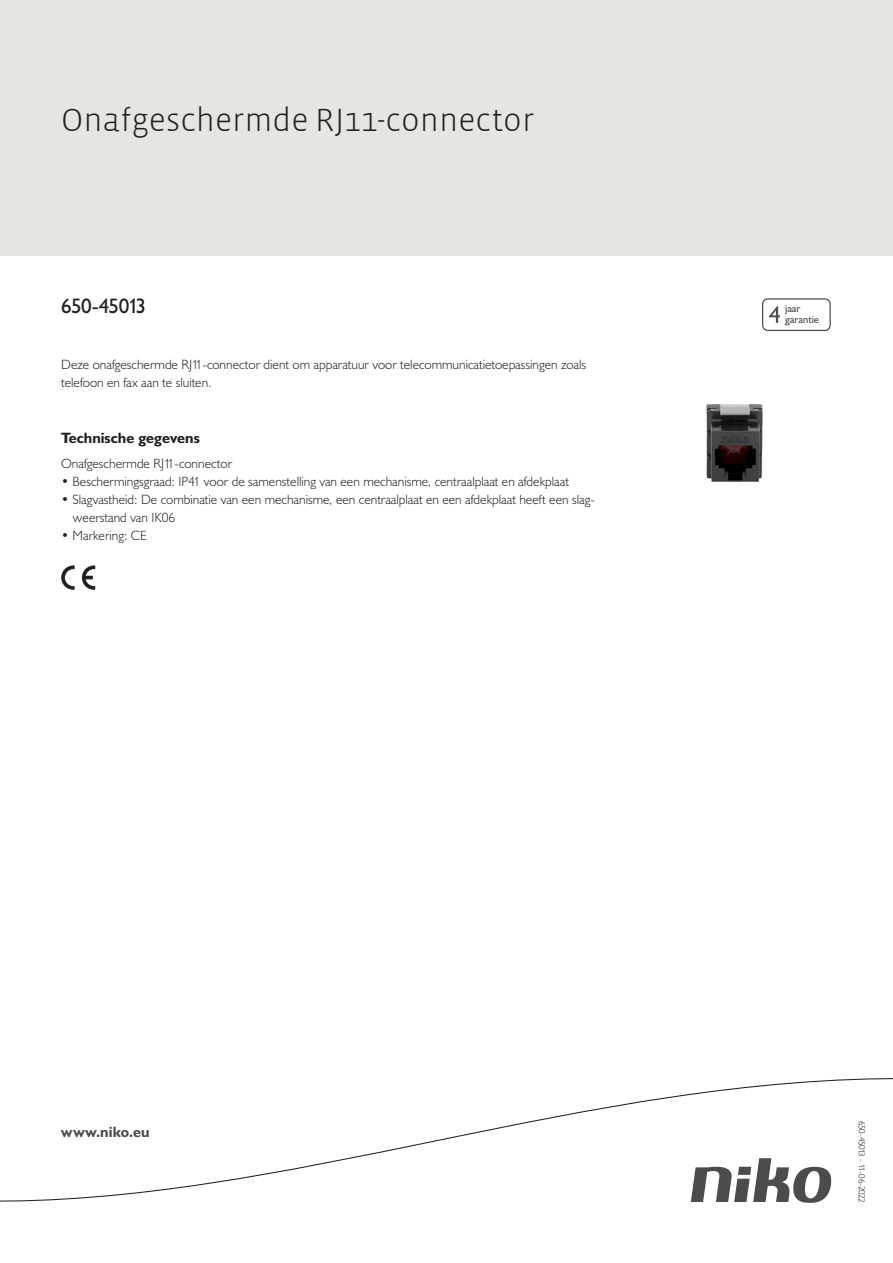
<style>
.page{position:relative;width:893px;height:1263px;background:#fff}
.page>*{position:absolute;margin:0;border:0;box-sizing:border-box;transform-origin:0 0}
.Title_datasheets{font:300 33px "Vista Sans";color:#231f20}
.Article_number{font:21px "Humanist 521 BT";letter-spacing:-.04em;color:#231f20}
.Titles_parts{font:700 15px "Humanist 521 BT";color:#231f20}
.titel_afbeelding{font:700 15px "Humanist 521 BT";letter-spacing:.005em;color:#4b4c4d}
.USP_Bullets{font:300 13.5px/18px "Humanist 521 BT";color:#231f20}
.Platte_tekst_CAB{font:300 13.5px/18px "Humanist 521 BT";color:#231f20}
.t1{font:10.65px/10.6px "Humanist 521 BT";color:#4b4c4d}
.Revision{font:300 9px "Humanist 521 BT";letter-spacing:-.05em;color:#231f20}
</style>
<div class="page">
<div style="left:0;top:0;width:893px;height:255px;background:#e6e6e0"></div>
<svg style="left:82px;top:565px;width:13px;height:25px"></svg>
<svg style="left:61px;top:565px;width:14px;height:25px"></svg>
<svg style="left:762px;top:298px;width:69px;height:33px"></svg>
<svg style="left:0;top:1078px;width:893px;height:125px"></svg>
<img style="left:705px;top:404px;width:58px;height:78px">
<p class="Title_datasheets" style="left:61px;top:100px;width:475px">Onafgeschermde RJ11-connector</p>
<p class="Article_number" style="left:61px;top:293px;width:87px">650-45013</p>
<p class="t1" style="left:785px;top:303px;width:36px">jaar garantie</p>
<p class="Platte_tekst_CAB" style="left:61px;top:355px;width:526px">Deze onafgeschermde RJ11-connector dient om apparatuur voor telecommunicatietoepassingen zoals telefoon en fax aan te sluiten.</p>
<p class="Titles_parts" style="left:61px;top:429px;width:140px">Technische gegevens</p>
<p class="Platte_tekst_CAB" style="left:61px;top:454px;width:172px">Onafgeschermde RJ11-connector</p>
<p class="USP_Bullets" style="left:61px;top:472px;width:509px">• Beschermingsgraad: IP41 voor de samenstelling van een mechanisme, centraalplaat en afdekplaat</p>
<p class="USP_Bullets" style="left:73px;top:490px;width:523px;text-indent:-12px">• Slagvastheid: De combinatie van een mechanisme, een centraalplaat en een afdekplaat heeft een slag&shy;weerstand van IK06</p>
<p class="USP_Bullets" style="left:61px;top:526px;width:87px">• Markering: CE</p>
<p class="titel_afbeelding" style="left:61px;top:1122px;width:90px">www.niko.eu</p>
<p class="Revision" style="left:868px;top:1121px;width:83px;rotate:90deg">650-45013 - 11-06-2022</p>
</div>
